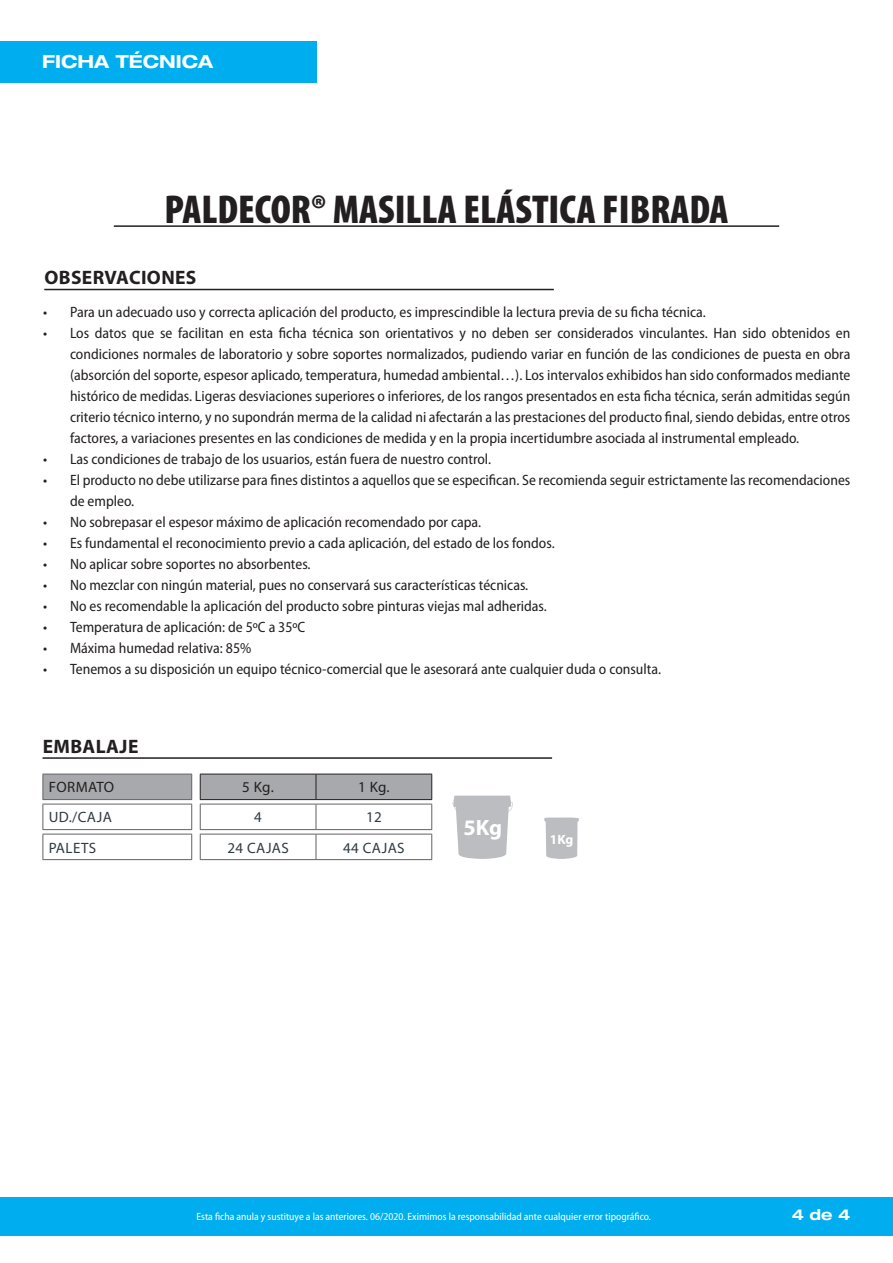
<style>
.page{position:relative;width:893px;height:1263px;background:#fff}
.page>*{position:absolute;margin:0;border:0;box-sizing:border-box;transform-origin:0 0}
.t1{font:900 condensed 40.5px "Myriad Pro";color:#231f20}
.t2{font:700 22.2px "Myriad Pro";color:#fff}
.t3{font:700 19.5px "Myriad Pro";letter-spacing:.02em;color:#231f20}
.t4{font:700 expanded 18px "Helvetica Neue LT Pro";color:#fff}
.t5{font:semi-condensed 15px/21px "Myriad Pro";color:#231f20;text-align:justify}
.t6{font:15px "Myriad Pro";letter-spacing:.025em;color:#2f3b41}
.t7{font:15px "Myriad Pro";letter-spacing:.02em;color:#231f20}
.t8{font:700 expanded 15px "Helvetica Neue";color:#fff}
.t9{font:700 13.5px "Myriad Pro";color:#fff}
.t10{font:semi-condensed 10.5px "Myriad Pro";color:#fff}
</style>
<div class="page">
<hr style="left:114px;top:225px;width:665px;height:2px;background:#231f20">
<div style="left:0;top:42px;width:316px;height:41px;background:#00aeef"></div>
<hr style="left:44px;top:289px;width:510px;height:1px;background:#231f20">
<div style="left:0;top:1196px;width:893px;height:39px;background:#00aeef"></div>
<hr style="left:43px;top:757px;width:509px;height:2px;background:#231f20">
<hr style="left:43px;top:859px;width:149px;height:1px;background:#636366">
<hr style="left:200px;top:859px;width:116px;height:1px;background:#636366">
<hr style="left:316px;top:859px;width:116px;height:1px;background:#636366">
<svg style="left:43px;top:774px;width:389px;height:85px"></svg>
<hr style="left:200px;top:799px;width:116px;height:1px;background:#231f20">
<hr style="left:316px;top:799px;width:116px;height:1px;background:#231f20">
<svg style="left:452px;top:796px;width:61px;height:63px"></svg>
<svg style="left:544px;top:817px;width:35px;height:42px"></svg>
<p class="t4" style="left:42px;top:50px;width:172px">FICHA TÉCNICA</p>
<h1 class="t1" style="left:164px;top:187px;width:566px">PALDECOR® MASILLA ELÁSTICA FIBRADA</h1>
<h3 class="t3" style="left:44px;top:264px;width:154px">OBSERVACIONES</h3>
<p class="t5" style="left:43px;top:302px;width:664px">• Para un adecuado uso y correcta aplicación del producto, es imprescindible la lectura previa de su ficha técnica.</p>
<p class="t5" style="left:70px;top:323px;width:782px;text-indent:-27px">• Los datos que se facilitan en esta ficha técnica son orientativos y no deben ser considerados vinculantes. Han sido obtenidos en condiciones normales de laboratorio y sobre soportes normalizados, pudiendo variar en función de las condiciones de puesta en obra (absorción del soporte, espesor aplicado, temperatura, humedad ambiental…). Los intervalos exhibidos han sido conformados mediante histórico de medidas. Ligeras desviaciones superiores o inferiores, de los rangos presentados en esta ficha técnica, serán admitidas según criterio técnico interno, y no supondrán merma de la calidad ni afectarán a las prestaciones del producto final, siendo debidas, entre otros factores, a variaciones presentes en las condiciones de medida y en la propia incertidumbre asociada al instrumental empleado.</p>
<p class="t5" style="left:43px;top:449px;width:450px">• Las condiciones de trabajo de los usuarios, están fuera de nuestro control.</p>
<p class="t5" style="left:70px;top:470px;width:782px;text-indent:-27px">• El producto no debe utilizarse para fines distintos a aquellos que se especifican. Se recomienda seguir estrictamente las recomendaciones de empleo.</p>
<p class="t5" style="left:43px;top:512px;width:440px">• No sobrepasar el espesor máximo de aplicación recomendado por capa.</p>
<p class="t5" style="left:43px;top:533px;width:513px">• Es fundamental el reconocimiento previo a cada aplicación, del estado de los fondos.</p>
<p class="t5" style="left:43px;top:554px;width:269px">• No aplicar sobre soportes no absorbentes.</p>
<p class="t5" style="left:43px;top:575px;width:487px">• No mezclar con ningún material, pues no conservará sus características técnicas.</p>
<p class="t5" style="left:43px;top:596px;width:505px">• No es recomendable la aplicación del producto sobre pinturas viejas mal adheridas.</p>
<p class="t5" style="left:43px;top:617px;width:264px">• Temperatura de aplicación: de 5ºC a 35ºC</p>
<p class="t5" style="left:43px;top:638px;width:210px">• Máxima humedad relativa: 85%</p>
<p class="t5" style="left:43px;top:659px;width:620px">• Tenemos a su disposición un equipo técnico-comercial que le asesorará ante cualquier duda o consulta.</p>
<h3 class="t3" style="left:43px;top:734px;width:97px">EMBALAJE</h3>
<p class="t7" style="left:49px;top:778px;width:67px">FORMATO</p>
<p class="t7" style="left:242px;top:778px;width:33px">5 Kg.</p>
<p class="t7" style="left:358px;top:778px;width:33px">1 Kg.</p>
<p class="t6" style="left:49px;top:808px;width:65px">UD./CAJA</p>
<p class="t6" style="left:254px;top:808px;width:9px">4</p>
<p class="t6" style="left:366px;top:808px;width:17px">12</p>
<p class="t6" style="left:49px;top:838px;width:49px">PALETS</p>
<p class="t6" style="left:227px;top:838px;width:63px">24 CAJAS</p>
<p class="t6" style="left:343px;top:838px;width:63px">44 CAJAS</p>
<h2 class="t2" style="left:463px;top:812px;width:40px">5Kg</h2>
<p class="t9" style="left:550px;top:831px;width:25px">1Kg</p>
<p class="t10" style="left:196px;top:1211px;width:456px">Esta ficha anula y sustituye a las anteriores. 06/2020. Eximimos la responsabilidad ante cualquier error tipográfico.</p>
<p class="t8" style="left:792px;top:1206px;width:60px">4 de 4</p>
</div>
